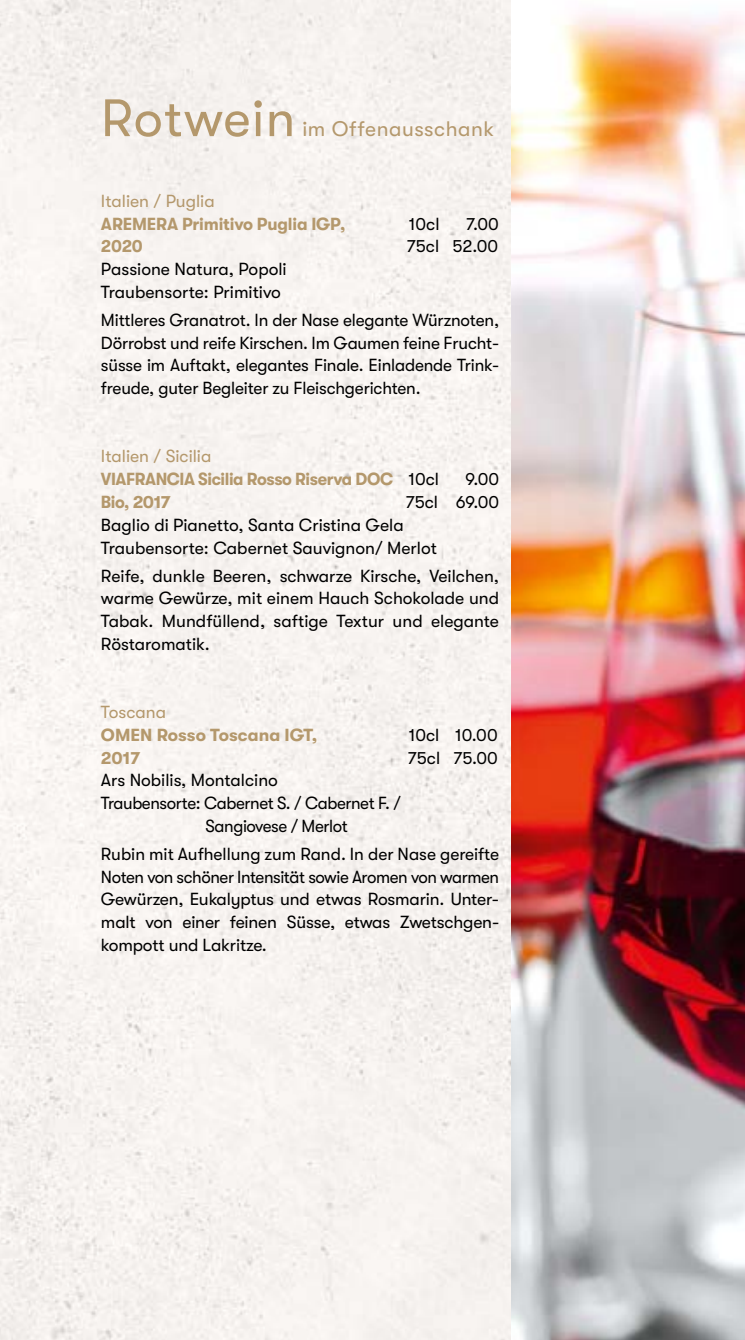
<style>
.page{position:relative;width:745px;height:1340px;background:#fff}
.page>*{position:absolute;margin:0;border:0;box-sizing:border-box;transform-origin:0 0}
.t1{font:52.5px "GT Walsheim";letter-spacing:.025em;color:#b4986c}
.t2{font:21px "GT Walsheim";letter-spacing:.025em;color:#b4986c}
.t3{font:17.5px/22.8px "GT Walsheim";letter-spacing:-.005em;color:#000;text-align:justify}
.t4{font:700 17.5px/22.8px "GT Walsheim";letter-spacing:-.01em;color:#b4986c;scale:.95 1}
.t5{font:700 17.5px "GT Walsheim";letter-spacing:-.01em;color:#b4986c}
.t6{font:17.5px "GT Walsheim";letter-spacing:-.025em;color:#000}
.t7{font:17.5px "GT Walsheim";color:#b4986c}
.s1{font-weight:400}
.s2{font-weight:400;color:#000}
</style>
<div class="page">
<div style="left:0;top:0;width:511px;height:1339px;background:#f7f3f0"></div>
<img style="left:511px;top:12px;width:233px;height:1327px">
<h1 class="t1" style="left:101px;top:89px;width:196px">Rotwein</h1>
<p class="t2" style="left:302px;top:117px;width:193px">im Offenausschank</p>
<p class="t7" style="left:101px;top:191px;width:115px">Italien / Puglia</p>
<p class="t5" style="left:101px;top:214px;width:246px">AREMERA Primitivo Puglia IGP,</p>
<p class="t3" style="left:408px;top:212px;width:32px">10cl</p>
<p class="t3" style="left:466px;top:212px;width:34px">7.00</p>
<p class="t5" style="left:101px;top:236px;width:43px">2020</p>
<p class="t3" style="left:406px;top:235px;width:93px">75cl 52.00</p>
<p class="t3" style="left:101px;top:258px;width:187px">Passione Natura, Popoli<br>Traubensorte: Primitivo</p>
<p class="t3" style="left:101px;top:309px;width:399px">Mittleres Granatrot. In der Nase elegante Würznoten, Dörrobst und reife Kirschen. Im Gaumen feine Frucht&shy;süsse im Auftakt, elegantes Finale. Einladende Trink&shy;freude, guter Begleiter zu Fleischgerichten.</p>
<p class="t4" style="left:101px;top:445px;width:357px"><span class="s1">Italien / Sicilia<br></span>VIAFRANCIA Sicilia Rosso Riserva DOC <span class="s2">10cl</span></p>
<p class="t3" style="left:465px;top:468px;width:35px">9.00</p>
<p class="t4" style="left:101px;top:490px;width:75px">Bio, 2017</p>
<p class="t3" style="left:405px;top:491px;width:95px">75cl 69.00</p>
<p class="t3" style="left:101px;top:513px;width:337px">Baglio di Pianetto, Santa Cristina Gela<br>Traubensorte: Cabernet Sauvignon/ Merlot</p>
<p class="t3" style="left:101px;top:564px;width:399px">Reife, dunkle Beeren, schwarze Kirsche, Veilchen, warme Gewürze, mit einem Hauch Schokolade und Tabak. Mundfüllend, saftige Textur und elegante Röstaromatik.</p>
<p class="t7" style="left:101px;top:702px;width:67px">Toscana</p>
<p class="t5" style="left:101px;top:725px;width:218px">OMEN Rosso Toscana IGT,</p>
<p class="t3" style="left:408px;top:723px;width:90px">10cl 10.00</p>
<p class="t5" style="left:101px;top:747px;width:41px">2017</p>
<p class="t3" style="left:407px;top:746px;width:91px">75cl 75.00</p>
<p class="t3" style="left:101px;top:769px;width:178px">Ars Nobilis, Montalcino</p>
<p class="t6" style="left:101px;top:793px;width:301px">Traubensorte: Cabernet S. / Cabernet F. /</p>
<p class="t6" style="left:205px;top:816px;width:143px">Sangiovese / Merlot</p>
<p class="t3" style="left:101px;top:842px;width:399px">Rubin mit Aufhellung zum Rand. In der Nase gereifte Noten von schöner Intensität sowie Aromen von warmen Gewürzen, Eukalyptus und etwas Rosmarin. Unter&shy;malt von einer feinen Süsse, etwas Zwetschgen&shy;kompott und Lakritze.</p>
</div>
